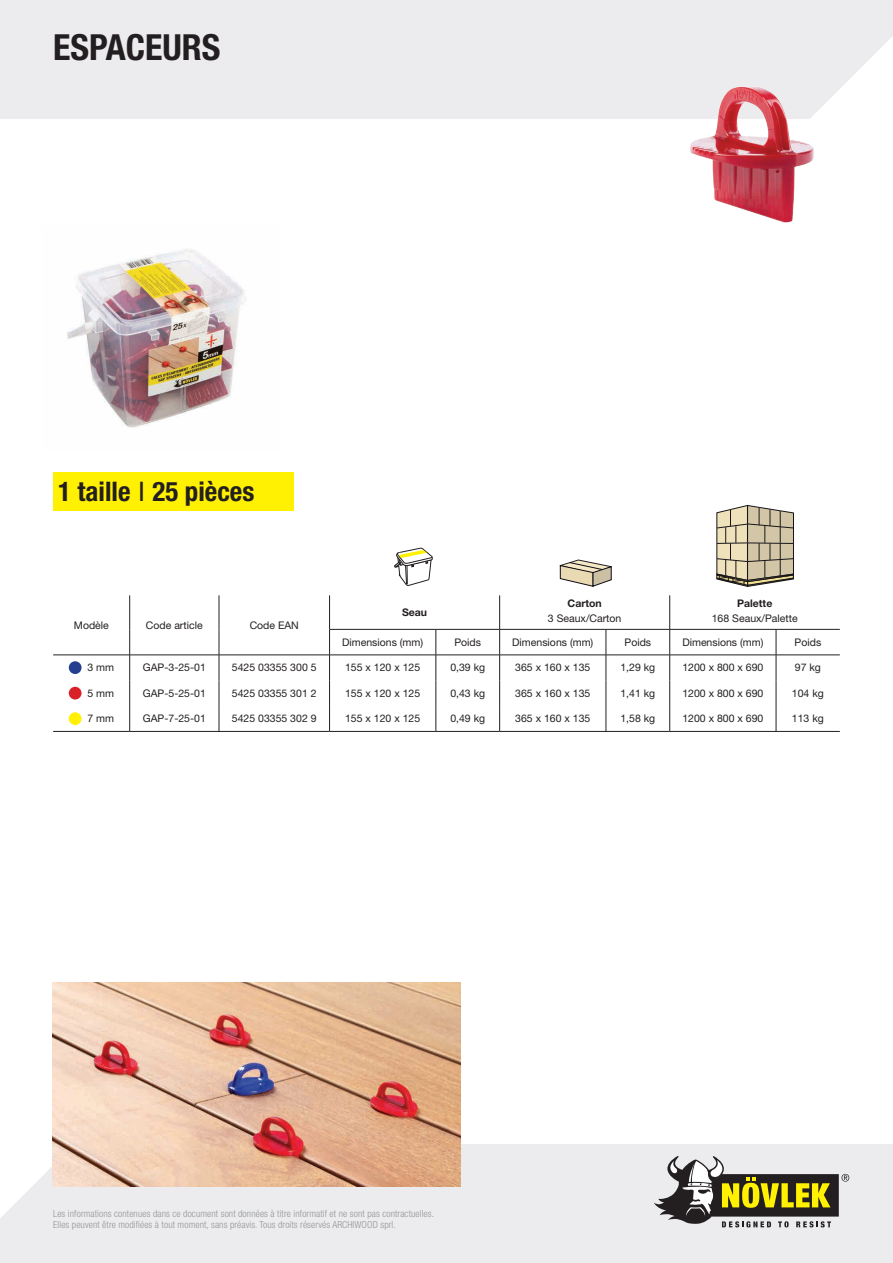
<style>
.page{position:relative;width:893px;height:1263px;background:#fff}
.page>*{position:absolute;margin:0;border:0;box-sizing:border-box;transform-origin:0 0}
.t1{font:700 condensed 36px "Helvetica Neue LT Std";color:#231f20}
.t2{font:700 condensed 27px "Helvetica Neue LT Std";color:#231f20}
.t3{font:10.5px "Helvetica Neue LT Std";color:#231f20}
.t4{font:700 10.5px "Helvetica Neue LT Std";color:#231f20}
.t5{font:300 condensed 9.75px/11.2px "Helvetica Neue LT Std";letter-spacing:.01em;color:#939598}
.s1{font-weight:400;font-stretch:normal}
</style>
<div class="page">
<div style="left:0;top:0;width:893px;height:119px;background:#ececee"></div>
<svg style="left:840px;top:36px;width:53px;height:83px"></svg>
<div style="left:0;top:1144px;width:893px;height:119px;background:#ececee"></div>
<svg style="left:0;top:1144px;width:123px;height:74px"></svg>
<svg style="left:654px;top:1156px;width:195px;height:71px"></svg>
<img style="left:67px;top:249px;width:179px;height:179px">
<img style="left:690px;top:86px;width:150px;height:137px">
<img style="left:52px;top:982px;width:409px;height:204px">
<svg style="left:395px;top:548px;width:38px;height:38px"></svg>
<svg style="left:560px;top:560px;width:52px;height:26px"></svg>
<svg style="left:717px;top:505px;width:77px;height:82px;background:#bfb59b"></svg>
<div style="left:53px;top:472px;width:240px;height:38px;background:#fff101"></div>
<hr style="left:53px;top:731px;width:77px;height:1px;background:#231f20">
<hr style="left:130px;top:731px;width:89px;height:1px;background:#231f20">
<hr style="left:219px;top:731px;width:111px;height:1px;background:#231f20">
<hr style="left:329px;top:629px;width:107px;height:1px;background:#231f20">
<hr style="left:436px;top:629px;width:64px;height:1px;background:#231f20">
<hr style="left:500px;top:629px;width:106px;height:1px;background:#231f20">
<hr style="left:606px;top:629px;width:64px;height:1px;background:#231f20">
<hr style="left:670px;top:629px;width:106px;height:1px;background:#231f20">
<hr style="left:776px;top:629px;width:64px;height:1px;background:#231f20">
<hr style="left:330px;top:655px;width:106px;height:1px;background:#231f20">
<hr style="left:436px;top:655px;width:64px;height:1px;background:#231f20">
<hr style="left:500px;top:655px;width:106px;height:1px;background:#231f20">
<hr style="left:606px;top:655px;width:64px;height:1px;background:#231f20">
<hr style="left:670px;top:655px;width:106px;height:1px;background:#231f20">
<hr style="left:776px;top:655px;width:64px;height:1px;background:#231f20">
<hr style="left:129px;top:595px;width:1px;height:34px;background:#231f20">
<hr style="left:219px;top:595px;width:1px;height:34px;background:#231f20">
<hr style="left:329px;top:595px;width:1px;height:34px;background:#231f20">
<hr style="left:499px;top:595px;width:1px;height:34px;background:#231f20">
<svg style="left:436px;top:629px;width:1px;height:102px"></svg>
<svg style="left:499px;top:629px;width:1px;height:102px"></svg>
<svg style="left:329px;top:629px;width:1px;height:102px"></svg>
<svg style="left:129px;top:629px;width:1px;height:102px"></svg>
<svg style="left:219px;top:629px;width:1px;height:102px"></svg>
<hr style="left:53px;top:655px;width:77px;height:1px;background:#231f20">
<hr style="left:130px;top:655px;width:89px;height:1px;background:#231f20">
<hr style="left:219px;top:655px;width:111px;height:1px;background:#231f20">
<svg style="left:606px;top:629px;width:1px;height:102px"></svg>
<svg style="left:669px;top:629px;width:1px;height:102px"></svg>
<svg style="left:776px;top:629px;width:1px;height:102px"></svg>
<hr style="left:669px;top:595px;width:1px;height:34px;background:#231f20">
<hr style="left:330px;top:731px;width:106px;height:1px;background:#231f20">
<hr style="left:436px;top:731px;width:64px;height:1px;background:#231f20">
<hr style="left:500px;top:731px;width:106px;height:1px;background:#231f20">
<hr style="left:606px;top:731px;width:64px;height:1px;background:#231f20">
<hr style="left:670px;top:731px;width:106px;height:1px;background:#231f20">
<hr style="left:776px;top:731px;width:64px;height:1px;background:#231f20">
<div style="left:69px;top:661px;width:13px;height:13px;background:#253f8e;border-radius:50%"></div>
<div style="left:69px;top:687px;width:13px;height:12px;background:#da2128;border-radius:50%"></div>
<div style="left:69px;top:712px;width:13px;height:13px;background:#fff101;border-radius:50%"></div>
<p class="t1" style="left:53px;top:25px;width:169px">ESPACEURS</p>
<p class="t2" style="left:58px;top:475px;width:198px">1 taille <span class="s1">I</span> 25 pièces</p>
<p class="t3" style="left:74px;top:619px;width:37px">Modèle</p>
<p class="t3" style="left:146px;top:619px;width:58px">Code article</p>
<p class="t3" style="left:250px;top:619px;width:51px">Code EAN</p>
<p class="t4" style="left:402px;top:606px;width:27px">Seau</p>
<p class="t4" style="left:568px;top:596px;width:36px">Carton</p>
<p class="t3" style="left:548px;top:612px;width:75px">3 Seaux/Carton</p>
<p class="t4" style="left:737px;top:596px;width:37px">Palette</p>
<p class="t3" style="left:712px;top:612px;width:87px">168 Seaux/Palette</p>
<p class="t3" style="left:342px;top:636px;width:83px">Dimensions (mm)</p>
<p class="t3" style="left:454px;top:636px;width:28px">Poids</p>
<p class="t3" style="left:512px;top:636px;width:83px">Dimensions (mm)</p>
<p class="t3" style="left:624px;top:636px;width:28px">Poids</p>
<p class="t3" style="left:682px;top:636px;width:83px">Dimensions (mm)</p>
<p class="t3" style="left:795px;top:636px;width:28px">Poids</p>
<p class="t3" style="left:87px;top:661px;width:28px">3 mm</p>
<p class="t3" style="left:143px;top:661px;width:65px">GAP-3-25-01</p>
<p class="t3" style="left:232px;top:661px;width:86px">5425 03355 300 5</p>
<p class="t3" style="left:345px;top:661px;width:77px">155 x 120 x 125</p>
<p class="t3" style="left:450px;top:661px;width:36px">0,39 kg</p>
<p class="t3" style="left:515px;top:661px;width:77px">365 x 160 x 135</p>
<p class="t3" style="left:620px;top:661px;width:36px">1,29 kg</p>
<p class="t3" style="left:682px;top:661px;width:82px">1200 x 800 x 690</p>
<p class="t3" style="left:795px;top:661px;width:28px">97 kg</p>
<p class="t3" style="left:87px;top:686px;width:28px">5 mm</p>
<p class="t3" style="left:143px;top:687px;width:65px">GAP-5-25-01</p>
<p class="t3" style="left:232px;top:687px;width:86px">5425 03355 301 2</p>
<p class="t3" style="left:345px;top:687px;width:77px">155 x 120 x 125</p>
<p class="t3" style="left:450px;top:687px;width:36px">0,43 kg</p>
<p class="t3" style="left:515px;top:687px;width:77px">365 x 160 x 135</p>
<p class="t3" style="left:620px;top:687px;width:36px">1,41 kg</p>
<p class="t3" style="left:682px;top:687px;width:82px">1200 x 800 x 690</p>
<p class="t3" style="left:792px;top:687px;width:33px">104 kg</p>
<p class="t3" style="left:87px;top:712px;width:28px">7 mm</p>
<p class="t3" style="left:143px;top:712px;width:65px">GAP-7-25-01</p>
<p class="t3" style="left:232px;top:712px;width:86px">5425 03355 302 9</p>
<p class="t3" style="left:345px;top:712px;width:77px">155 x 120 x 125</p>
<p class="t3" style="left:450px;top:712px;width:36px">0,49 kg</p>
<p class="t3" style="left:515px;top:712px;width:77px">365 x 160 x 135</p>
<p class="t3" style="left:620px;top:712px;width:36px">1,58 kg</p>
<p class="t3" style="left:682px;top:712px;width:82px">1200 x 800 x 690</p>
<p class="t3" style="left:792px;top:712px;width:33px">113 kg</p>
<p class="t5" style="left:53px;top:1208px;width:382px">Les informations contenues dans ce document sont données à titre informatif et ne sont pas contractuelles.<br>Elles peuvent être modifiées à tout moment, sans préavis. Tous droits réservés ARCHIWOOD sprl.</p>
</div>
